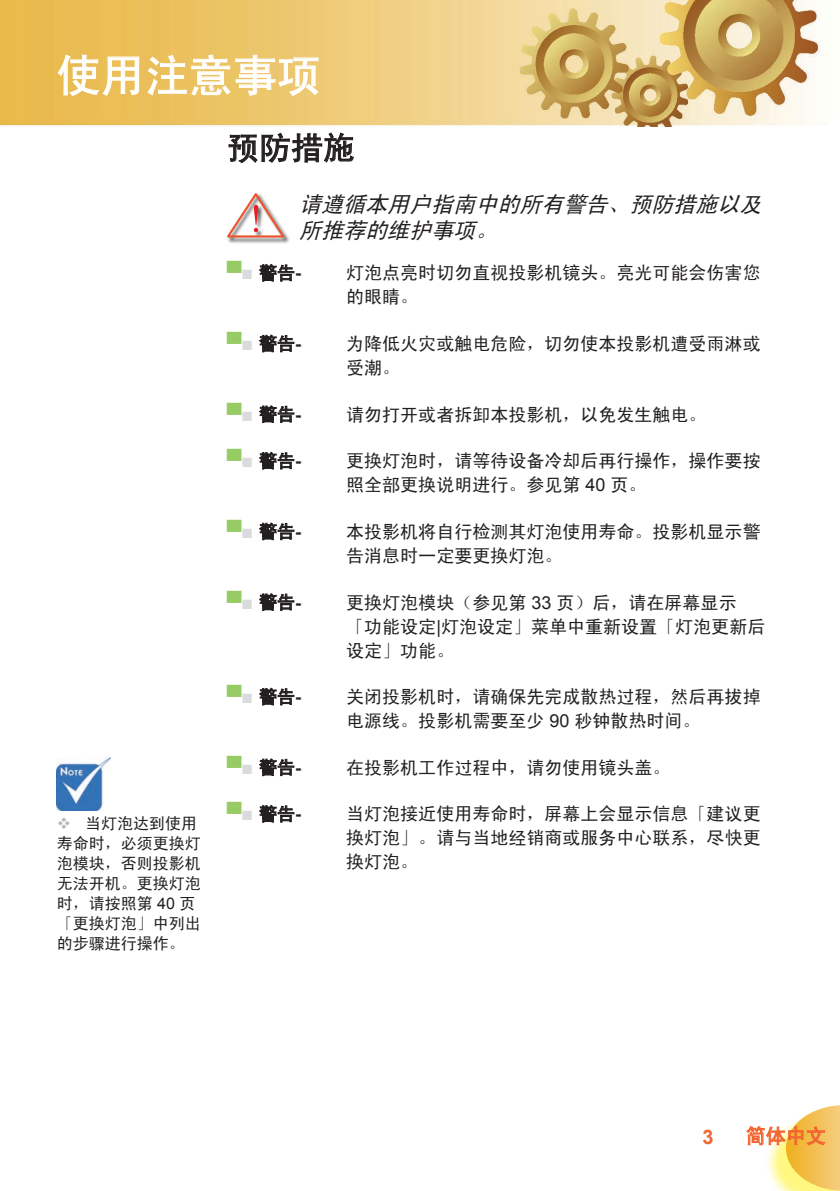
<style>
.page{position:relative;width:840px;height:1191px;background:#fff}
.page>*{position:absolute;margin:0;border:0;box-sizing:border-box;transform-origin:0 0}
.t1{font:44px "Sim Hei";color:#fff}
.t2{font:32px "Sim Hei";color:#231f20}
.t3{font:italic 22px/26.4px "Sim Hei";color:#231f20}
.t4{font:20px "Sim Hei";color:#f26631}
.t5{font:18px/24px "Sim Hei";color:#231f20}
.t6{font:16px/20px "Sim Hei";color:#231f20}
.s1{font-family:"Book Antiqua";font-weight:700;font-size:20px;color:#97cb64}
.s2{font-family:"Book Antiqua";font-weight:700;font-size:20px;color:#dadbdd}
.s3{font-family:"Arial";font-weight:700}
.s4{font-family:"Arial"}
.s5{color:#b4b6b8}
</style>
<div class="page">
<img style="left:0;top:0;width:820px;height:126px">
<svg style="left:746px;top:1105px;width:93px;height:86px"></svg>
<svg style="left:57px;top:54px;width:83px;height:43px;background:#eeca77"></svg>
<svg style="left:146px;top:54px;width:173px;height:43px;background:#efd086"></svg>
<svg style="left:259px;top:264px;width:35px;height:17px"></svg>
<svg style="left:259px;top:335px;width:35px;height:17px"></svg>
<svg style="left:259px;top:405px;width:35px;height:18px"></svg>
<svg style="left:259px;top:452px;width:35px;height:17px"></svg>
<svg style="left:259px;top:522px;width:35px;height:18px"></svg>
<svg style="left:259px;top:593px;width:35px;height:17px"></svg>
<svg style="left:259px;top:688px;width:35px;height:17px"></svg>
<svg style="left:259px;top:758px;width:35px;height:18px"></svg>
<svg style="left:259px;top:805px;width:35px;height:17px"></svg>
<div style="left:225px;top:192px;width:66px;height:53px;background:#231f20;opacity:.75"></div>
<svg style="left:225px;top:132px;width:129px;height:107px"></svg>
<img style="left:57px;top:757px;width:54px;height:53px">
<h1 class="t1" style="left:57px;top:53px;width:266px">使用注意事项</h1>
<h2 class="t2" style="left:227px;top:132px;width:129px">预防措施</h2>
<p class="t3" style="left:299px;top:191px;width:469px">请遵循本用户指南中的所有警告、预防措施以及所推荐的维护事项。</p>
<p class="t5" style="left:227px;top:261px;width:75px"><span class="s1">▀</span><span class="s2">■</span> 警告<span class="s3">-</span></p>
<p class="t5" style="left:346px;top:261px;width:415px">灯泡点亮时切勿直视投影机镜头。亮光可能会伤害您的眼睛。</p>
<p class="t5" style="left:227px;top:331px;width:75px"><span class="s1">▀</span><span class="s2">■</span> 警告<span class="s3">-</span></p>
<p class="t5" style="left:346px;top:331px;width:415px">为降低火灾或触电危险，切勿使本投影机遭受雨淋或受潮。</p>
<p class="t5" style="left:227px;top:402px;width:75px"><span class="s1">▀</span><span class="s2">■</span> 警告<span class="s3">-</span></p>
<p class="t5" style="left:346px;top:402px;width:361px">请勿打开或者拆卸本投影机，以免发生触电。</p>
<p class="t5" style="left:227px;top:449px;width:75px"><span class="s1">▀</span><span class="s2">■</span> 警告<span class="s3">-</span></p>
<p class="t5" style="left:346px;top:449px;width:415px">更换灯泡时，请等待设备冷却后再行操作，操作要按照全部更换说明进行。参见第 <span class="s4">40</span> 页。</p>
<p class="t5" style="left:227px;top:519px;width:75px"><span class="s1">▀</span><span class="s2">■</span> 警告<span class="s3">-</span></p>
<p class="t5" style="left:346px;top:519px;width:415px">本投影机将自行检测其灯泡使用寿命。投影机显示警告消息时一定要更换灯泡。</p>
<p class="t5" style="left:227px;top:590px;width:75px"><span class="s1">▀</span><span class="s2">■</span> 警告<span class="s3">-</span></p>
<p class="t5" style="left:346px;top:590px;width:420px">更换灯泡模块（参见第 <span class="s4">33</span> 页）后，请在屏幕显示<br>「功能设定<span class="s4">|</span>灯泡设定」菜单中重新设置「灯泡更新后设定」功能。</p>
<p class="t5" style="left:227px;top:684px;width:75px"><span class="s1">▀</span><span class="s2">■</span> 警告<span class="s3">-</span></p>
<p class="t5" style="left:346px;top:684px;width:415px">关闭投影机时，请确保先完成散热过程，然后再拔掉电源线。投影机需要至少 <span class="s4">90</span> 秒钟散热时间。</p>
<p class="t5" style="left:227px;top:755px;width:75px"><span class="s1">▀</span><span class="s2">■</span> 警告<span class="s3">-</span></p>
<p class="t5" style="left:346px;top:755px;width:325px">在投影机工作过程中，请勿使用镜头盖。</p>
<p class="t5" style="left:227px;top:802px;width:75px"><span class="s1">▀</span><span class="s2">■</span> 警告<span class="s3">-</span></p>
<p class="t5" style="left:346px;top:802px;width:416px;text-align:justify">当灯泡接近使用寿命时，屏幕上会显示信息「建议更换灯泡」。请与当地经销商或服务中心联系，尽快更换灯泡。</p>
<p class="t6" style="left:57px;top:813px;width:145px"><span class="s5">❖</span> 当灯泡达到使用寿命时，必须更换灯泡模块，否则投影机无法开机。更换灯泡时，请按照第 <span class="s4">40</span> 页「更换灯泡」中列出的步骤进行操作。</p>
<p class="t4" style="left:745px;top:1125px;width:81px">简体中文</p>
</div>
